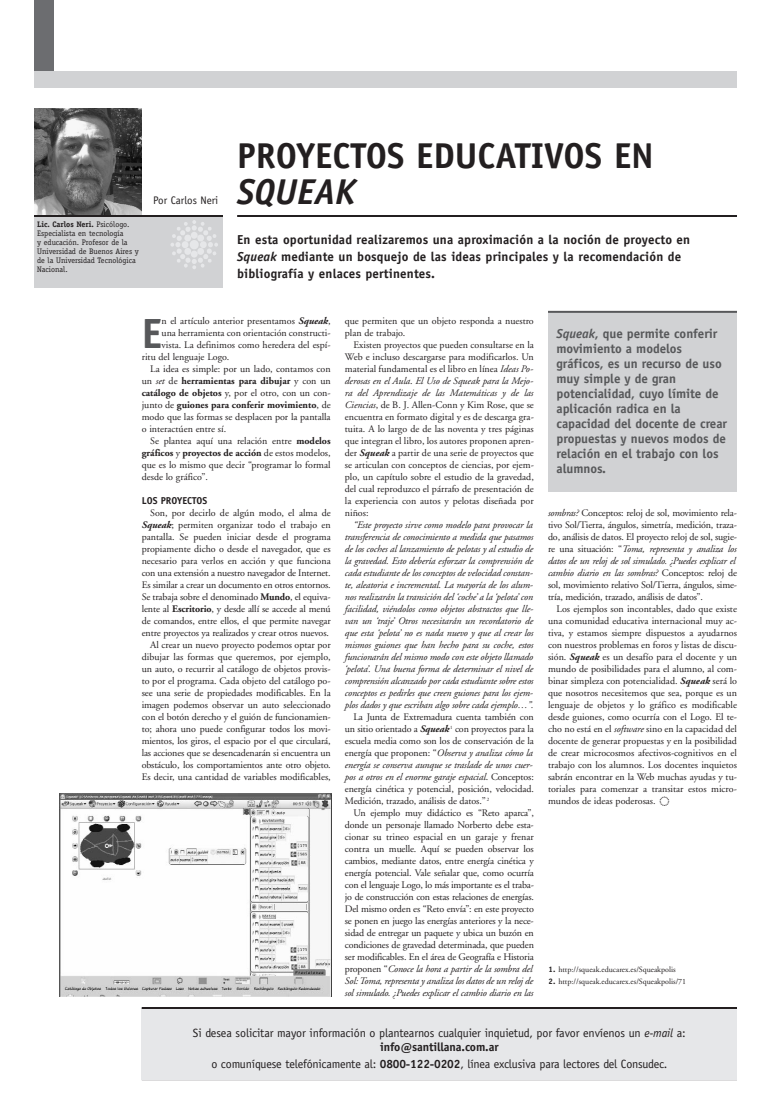
<style>
.page{position:relative;width:765px;height:1116px;background:#fff}
.page>*{position:absolute;margin:0;border:0;box-sizing:border-box;transform-origin:0 0}
.t1{font:700 42.3px "Officina Sans";color:#57585a}
.t2{font:700 36px "Officina Sans";color:#231f20}
.t3{font:italic 700 36px "Officina Sans";color:#231f20}
.t4{font:700 13px/15px "Officina Sans";letter-spacing:-.005em;color:#57585a}
.t5{font:700 13px/17px "Officina Sans";letter-spacing:.01em;color:#231f20}
.t6{font:12px/14px "Officina Sans";letter-spacing:-.015em;color:#231f20;text-align:center}
.t7{font:11px "Officina Sans";color:#231f20}
.t8{font:10px/12px "Adobe Garamond";letter-spacing:-.01em;color:#231f20}
.t9{font:italic 10px/12px "Adobe Garamond";letter-spacing:-.015em;color:#231f20;text-align:justify}
.t10{font:700 10px "Adobe Garamond";color:#231f20}
.t11{font:700 10px "Officina Sans";color:#231f20}
.t12{font:8px/9px "Officina Serif";color:#231f20}
.t13{font:8px "Adobe Garamond";color:#231f20}
.s1{font-weight:700}
.s2{font-style:italic}
.s3{font-weight:700;font-style:italic}
.s4{font-weight:400}
.s5{font-weight:400;font-style:italic}
.s6{font-family:"Officina Serif";font-weight:700}
</style>
<div class="page">
<img style="left:34px;top:108px;width:108px;height:107px">
<div style="left:34px;top:216px;width:189px;height:72px;background:#d1d2d4"></div>
<div style="left:34px;top:0;width:20px;height:71px;background:#6c6d70"></div>
<div style="left:34px;top:71px;width:703px;height:17px;background:#d1d2d4"></div>
<hr style="left:34px;top:215px;width:189px;height:2px;background:#231f20">
<hr style="left:237px;top:215px;width:500px;height:2px;background:#231f20">
<div style="left:142px;top:1008px;width:595px;height:72px;background:#e6e7e9"></div>
<svg style="left:170px;top:220px;width:48px;height:49px"></svg>
<hr style="left:142px;top:1007px;width:595px;height:2px;background:#231f20">
<img style="left:59px;top:793px;width:272px;height:204px">
<div style="left:548px;top:312px;width:189px;height:180px;background:#d1d2d4"></div>
<hr style="left:548px;top:311px;width:189px;height:2px;background:#57585a">
<p class="t12" style="left:37px;top:221px;width:103px"><span class="s1">Lic. Carlos Neri.</span> Psicólogo.<br>Especialista en tecnología<br>y educación. Profesor de la<br>Universidad de Buenos Aires y de la Universidad Tecnológica<br>Nacional.</p>
<p class="t7" style="left:153px;top:196px;width:67px">Por Carlos Neri</p>
<h2 class="t2" style="left:237px;top:142px;width:418px">PROYECTOS EDUCATIVOS EN</h2>
<h2 class="t3" style="left:237px;top:178px;width:119px">SQUEAK</h2>
<h3 class="t5" style="left:237px;top:232px;width:455px">En esta oportunidad realizaremos una aproximación a la noción de proyecto en<br><span class="s2">Squeak</span> mediante un bosquejo de las ideas principales y la recomendación de bibliografía y enlaces pertinentes.</h3>
<h1 class="t1" style="left:142px;top:317px;width:22px">E</h1>
<p class="t8" style="left:162px;top:316px;width:171px">n el artículo anterior presentamos <span class="s3">Squeak</span>,</p>
<p class="t8" style="left:162px;top:328px;width:171px">una herramienta con orientación constructi-</p>
<p class="t8" style="left:162px;top:340px;width:171px">vista. La definimos como heredera del espí-</p>
<p class="t8" style="left:142px;top:352px;width:89px">ritu del lenguaje Logo.</p>
<p class="t8" style="left:150px;top:364px;width:182px">La idea es simple: por un lado, contamos con</p>
<p class="t10" style="left:142px;top:377px;width:190px"><span class="s4">un</span> <span class="s5">set</span> <span class="s4">de</span> herramientas para dibujar <span class="s4">y con un</span></p>
<p class="t8" style="left:142px;top:388px;width:190px"><span class="s1">catálogo de objetos</span> y, por el otro, con un con-</p>
<p class="t10" style="left:142px;top:401px;width:190px"><span class="s4">junto de</span> guiones para conferir movimiento<span class="s4">, de</span></p>
<p class="t8" style="left:142px;top:412px;width:190px">modo que las formas se desplacen por la pantalla</p>
<p class="t8" style="left:142px;top:424px;width:86px">o interactúen entre sí.</p>
<p class="t8" style="left:150px;top:436px;width:182px">Se plantea aquí una relación entre <span class="s1">modelos</span></p>
<p class="t10" style="left:142px;top:449px;width:190px">gráficos <span class="s4">y</span> proyectos de acción <span class="s4">de estos modelos,</span></p>
<p class="t8" style="left:142px;top:460px;width:190px">que es lo mismo que decir “programar lo formal</p>
<p class="t8" style="left:142px;top:472px;width:68px">desde lo gráfico”.</p>
<p class="t11" style="left:142px;top:497px;width:67px">LOS PROYECTOS</p>
<p class="t8" style="left:142px;top:508px;width:191px;text-align:right">Son, por decirlo de algún modo, el alma de <span class="s3">Squeak</span>; permiten organizar todo el trabajo en pantalla. Se pueden iniciar desde el programa propiamente dicho o desde el navegador, que es necesario para verlos en acción y que funciona con una extensión a nuestro navegador de Internet.<br>Es similar a crear un documento en otros entornos.<br>Se trabaja sobre el denominado <span class="s1">Mundo</span>, el equiva&shy;lente al <span class="s1">Escritorio</span>, y desde allí se accede al menú de comandos, entre ellos, el que permite navegar entre proyectos ya realizados y crear otros nuevos.<br>Al crear un nuevo proyecto podemos optar por dibujar las formas que queremos, por ejemplo, un auto, o recurrir al catálogo de objetos provis&shy;to por el programa. Cada objeto del catálogo po&shy;see una serie de propiedades modificables. En la imagen podemos observar un auto seleccionado con el botón derecho y el guión de funcionamien&shy;to; ahora uno puede configurar todos los movi&shy;mientos, los giros, el espacio por el que circulará, las acciones que se desencadenarán si encuentra un obstáculo, los comportamientos ante otro objeto.<br>Es decir, una cantidad de variables modificables,</p>
<p class="t8" style="left:345px;top:316px;width:190px">que permiten que un objeto responda a nuestro plan de trabajo.</p>
<p class="t8" style="left:345px;top:340px;width:190px;text-align:justify;text-indent:9px">Existen proyectos que pueden consultarse en la Web e incluso descargarse para modificarlos. Un material fundamental es el libro en línea <span class="s2">Ideas Po&shy;derosas en el Aula</span>. <span class="s2">El Uso de Squeak para la Mejo&shy;ra del Aprendizaje de las Matemáticas y de las Ciencias</span>, de B. J. Allen-Conn y Kim Rose, que se encuentra en formato digital y es de descarga gra&shy;tuita. A lo largo de de las noventa y tres páginas que integran el libro, los autores proponen apren&shy;der <span class="s3">Squeak</span> a partir de una serie de proyectos que se articulan con conceptos de ciencias, por ejem&shy;plo, un capítulo sobre el estudio de la gravedad, del cual reproduzco el párrafo de presentación de la experiencia con autos y pelotas diseñada por niños:</p>
<p class="t9" style="left:345px;top:520px;width:190px;text-indent:9px">“Este proyecto sirve como modelo para provocar la transferencia de conocimiento a medida que pasamos de los coches al lanzamiento de pelotas y al estudio de la gravedad. Esto debería esforzar la comprensión de cada estudiante de los conceptos de velocidad constan&shy;te, aleatoria e incremental. La mayoría de los alum&shy;nos realizarán la transición del ‘coche’ a la ‘pelota’ con facilidad, viéndolos como objetos abstractos que lle&shy;van un ‘traje’ Otros necesitarán un recordatorio de que esta ‘pelota’ no es nada nuevo y que al crear los mismos guiones que han hecho para su coche, estos funcionarán del mismo modo con este objeto llamado ‘pelota’. Una buena forma de determinar el nivel de comprensión alcanzado por cada estudiante sobre estos conceptos es pedirles que creen guiones para los ejem&shy;plos dados y que escriban algo sobre cada ejemplo…”.</p>
<p class="t8" style="left:345px;top:712px;width:190px;text-align:justify;text-indent:9px">La Junta de Extremadura cuenta también con un sitio orientado a <span class="s3">Squeak</span> <sup>1</sup> con proyectos para la escuela media como son los de conservación de la energía que proponen: “<span class="s2">Observa y analiza cómo la energía se conserva aunque se traslade de unos cuer&shy;pos a otros en el enorme garaje espacial</span>. Conceptos: energía cinética y potencial, posición, velocidad.<br>Medición, trazado, análisis de datos.” <sup>2</sup></p>
<p class="t8" style="left:345px;top:808px;width:191px;text-indent:9px">Un ejemplo muy didáctico es “Reto aparca”, donde un personaje llamado Norberto debe esta&shy;cionar su trineo espacial en un garaje y frenar contra un muelle. Aquí se pueden observar los cambios, mediante datos, entre energía cinética y energía potencial. Vale señalar que, como ocurría con el lenguaje Logo, lo más importante es el traba&shy;jo de construcción con estas relaciones de energías.<br>Del mismo orden es “Reto envía”: en este proyecto se ponen en juego las energías anteriores y la nece&shy;sidad de entregar un paquete y ubica un buzón en condiciones de gravedad determinada, que pueden ser modificables. En el área de Geografía e Historia proponen “<span class="s2">Conoce la hora a partir de la sombra del Sol: Toma, representa y analiza los datos de un reloj de sol simulado. ¿Puedes explicar el cambio diario en las</span></p>
<p class="t4" style="left:557px;top:327px;width:172px"><span class="s2">Squeak</span>, que permite conferir movimiento a modelos gráficos, es un recurso de uso muy simple y de gran potencialidad, cuyo límite de aplicación radica en la capacidad del docente de crear propuestas y nuevos modos de relación en el trabajo con los alumnos.</p>
<p class="t8" style="left:548px;top:508px;width:191px"><span class="s2">sombras?</span> Conceptos: reloj de sol, movimiento rela&shy;tivo Sol/Tierra, ángulos, simetría, medición, traza&shy;do, análisis de datos. El proyecto reloj de sol, sugie&shy;re una situación: “<span class="s2">Toma, representa y analiza los datos de un reloj de sol simulado. ¿Puedes explicar el cambio diario en las sombras?</span> Conceptos: reloj de sol, movimiento relativo Sol/Tierra, ángulos, sime&shy;tría, medición, trazado, análisis de datos”.</p>
<p class="t8" style="left:548px;top:604px;width:190px;text-align:justify;text-indent:9px">Los ejemplos son incontables, dado que existe una comunidad educativa internacional muy ac&shy;tiva, y estamos siempre dispuestos a ayudarnos con nuestros problemas en foros y listas de discu&shy;sión. <span class="s3">Squeak</span> es un desafío para el docente y un mundo de posibilidades para el alumno, al com&shy;binar simpleza con potencialidad. <span class="s3">Squeak</span> será lo que nosotros necesitemos que sea, porque es un lenguaje de objetos y lo gráfico es modificable desde guiones, como ocurría con el Logo. El te&shy;cho no está en el <span class="s2">software</span> sino en la capacidad del docente de generar propuestas y en la posibilidad de crear microcosmos afectivos-cognitivos en el trabajo con los alumnos. Los docentes inquietos sabrán encontrar en la Web muchas ayudas y tu&shy;toriales para comenzar a transitar estos micro&shy;mundos de ideas poderosas.</p>
<p class="t13" style="left:548px;top:966px;width:129px"><span class="s6">1.</span> http://squeak.educarex.es/Squeakpolis</p>
<p class="t13" style="left:548px;top:978px;width:139px"><span class="s6">2.</span> http://squeak.educarex.es/Squeakpolis/71</p>
<p class="t6" style="left:193px;top:1027px;width:494px">Si desea solicitar mayor información o plantearnos cualquier inquietud, por favor envíenos un <span class="s2">e-mail</span> a: <span class="s1">info@santillana.com.ar</span></p>
<p class="t6" style="left:211px;top:1058px;width:457px">o comuníquese telefónicamente al: <span class="s1">0800-122-0202</span>, línea exclusiva para lectores del Consudec.</p>
</div>
